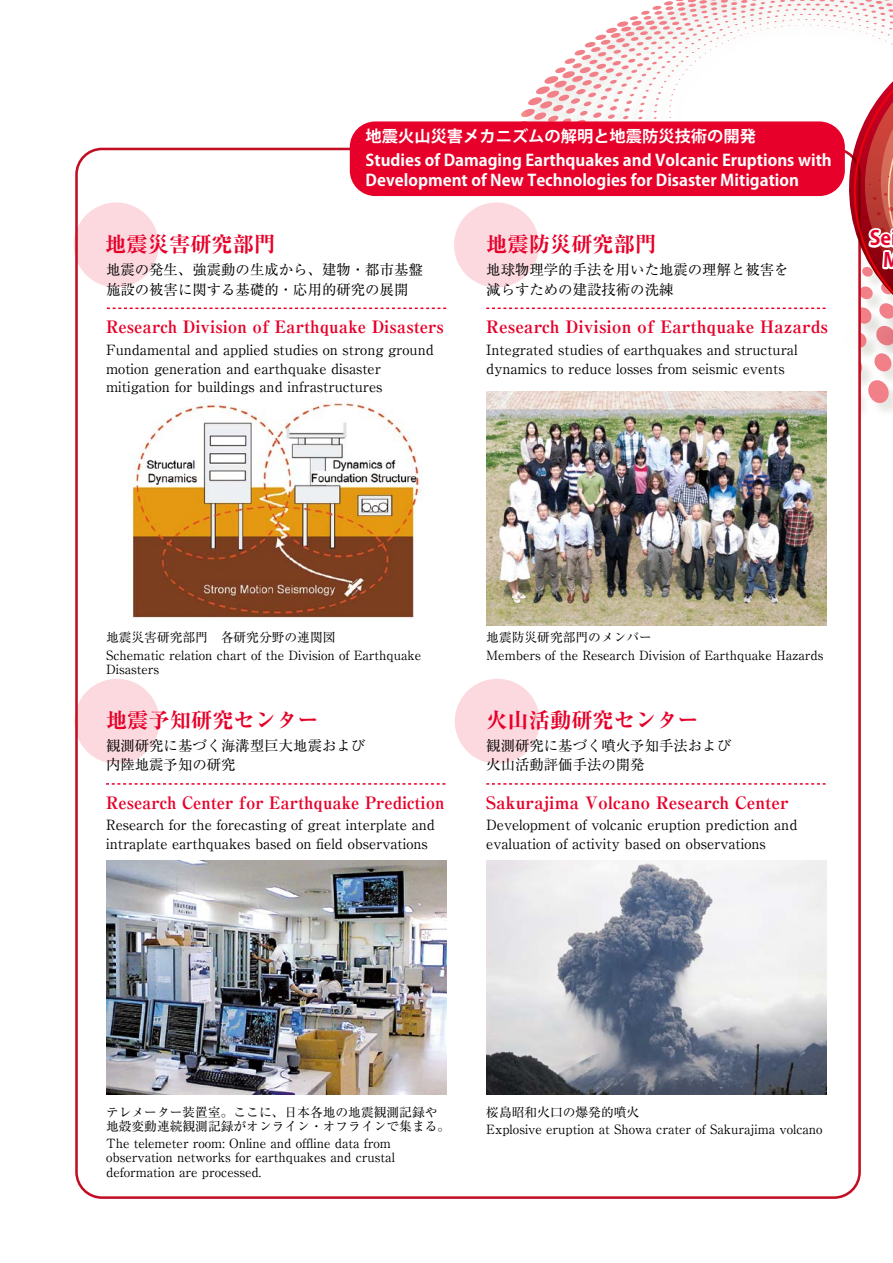
<style>
.page{position:relative;width:893px;height:1263px;background:#fff}
.page>*{position:absolute;margin:0;border:0;box-sizing:border-box;transform-origin:0 0}
.t1{font:700 expanded 21.3px "Ryumin";color:#e6002a}
.t2{font:700 19.5px/21.8px "Koz Go Pro";color:#e6002a}
.t3{font:700 expanded 17.1px "Ryumin";color:#e6002a}
.t4{font:700 expanded 17.1px "Ryumin";color:#e6002a;scale:.96 1}
.t5{font:700 15.9px/23.4px "Koz Go Pro";color:#fff}
.t6{font:14.4px/19.5px "Ryumin";color:#000}
.t7{font:14.1px/18.8px "Ryumin";color:#000}
.t8{font:12.75px/17.2px "Ryumin";color:#000}
</style>
<div class="page">
<img style="left:607px;top:0;width:286px;height:414px">
<div style="left:77px;top:149px;width:783px;height:1048px;background:#fff;border-radius:26px"></div>
<div style="left:74px;top:202px;width:85px;height:85px;background:#fbd9df;border-radius:50%"></div>
<div style="left:454px;top:202px;width:85px;height:85px;background:#fbd9df;border-radius:50%"></div>
<div style="left:455px;top:679px;width:85px;height:85px;background:#fbd9df;border-radius:50%"></div>
<div style="left:74px;top:679px;width:86px;height:85px;background:#fbd9df;border-radius:50%"></div>
<svg style="left:106px;top:308px;width:340px;height:1px"></svg>
<img style="left:486px;top:391px;width:340px;height:234px">
<img style="left:106px;top:861px;width:340px;height:234px">
<svg style="left:106px;top:783px;width:340px;height:2px"></svg>
<img style="left:486px;top:861px;width:340px;height:234px">
<svg style="left:486px;top:783px;width:340px;height:2px"></svg>
<img style="left:128px;top:402px;width:296px;height:216px">
<div style="left:350px;top:121px;width:495px;height:75px;background:#e6002a;border-radius:26px"></div>
<svg style="left:486px;top:30px;width:407px;height:342px"></svg>
<h1 class="t1" style="left:105px;top:231px;width:172px">地震災害研究部門</h1>
<p class="t5" style="left:366px;top:126px;width:468px">地震火山災害メカニズムの解明と地震防災技術の開発<br>Studies of Damaging Earthquakes and Volcanic Eruptions with</p>
<p class="t5" style="left:366px;top:170px;width:435px">Development of New Technologies for Disaster Mitigation</p>
<h1 class="t1" style="left:486px;top:231px;width:172px">地震防災研究部門</h1>
<p class="t6" style="left:106px;top:260px;width:318px">地震の発生、強震動の生成から、建物・都市基盤施設の被害に関する基礎的・応用的研究の展開</p>
<p class="t6" style="left:486px;top:260px;width:304px">地球物理学的手法を用いた地震の理解と被害を減らすための建設技術の洗練</p>
<p class="t3" style="left:106px;top:316px;width:339px">Research Division of Earthquake Disasters</p>
<p class="t3" style="left:486px;top:316px;width:343px">Research Division of Earthquake Hazards</p>
<p class="t7" style="left:106px;top:340px;width:329px">Fundamental and applied studies on strong ground motion generation and earthquake disaster mitigation for buildings and infrastructures</p>
<p class="t7" style="left:486px;top:340px;width:313px">Integrated studies of earthquakes and structural dynamics to reduce losses from seismic events</p>
<h2 class="t2" style="left:883px;top:229px;width:19px;text-indent:-14px">Se<br>M</h2>
<p class="t8" style="left:106px;top:629px;width:317px">地震災害研究部門　各研究分野の連関図<br>Schematic relation chart of the Division of Earthquake</p>
<p class="t8" style="left:106px;top:660px;width:55px">Disasters</p>
<p class="t8" style="left:486px;top:629px;width:339px">地震防災研究部門のメンバー<br>Members of the Research Division of Earthquake Hazards</p>
<h1 class="t1" style="left:106px;top:707px;width:214px">地震予知研究センター</h1>
<h1 class="t1" style="left:486px;top:707px;width:214px">火山活動研究センター</h1>
<p class="t6" style="left:106px;top:735px;width:261px">観測研究に基づく海溝型巨大地震および内陸地震予知の研究</p>
<p class="t6" style="left:486px;top:735px;width:246px">観測研究に基づく噴火予知手法および火山活動評価手法の開発</p>
<p class="t4" style="left:106px;top:792px;width:354px">Research Center for Earthquake Prediction</p>
<p class="t3" style="left:486px;top:792px;width:304px">Sakurajima Volcano Research Center</p>
<p class="t7" style="left:106px;top:815px;width:330px">Research for the forecasting of great interplate and intraplate earthquakes based on field observations</p>
<p class="t7" style="left:486px;top:815px;width:313px">Development of volcanic eruption prediction and evaluation of activity based on observations</p>
<p class="t8" style="left:106px;top:1104px;width:346px;line-height:14.2px">テレメーター装置室。ここに、日本各地の地震観測記録や地殻変動連続観測記録がオンライン・オフラインで集まる。</p>
<p class="t8" style="left:106px;top:1136px;width:290px;line-height:14.2px">The telemeter room: Online and offline data from observation networks for earthquakes and crustal deformation are processed.</p>
<p class="t8" style="left:486px;top:1103px;width:338px">桜島昭和火口の爆発的噴火<br>Explosive eruption at Showa crater of Sakurajima volcano</p>
</div>
